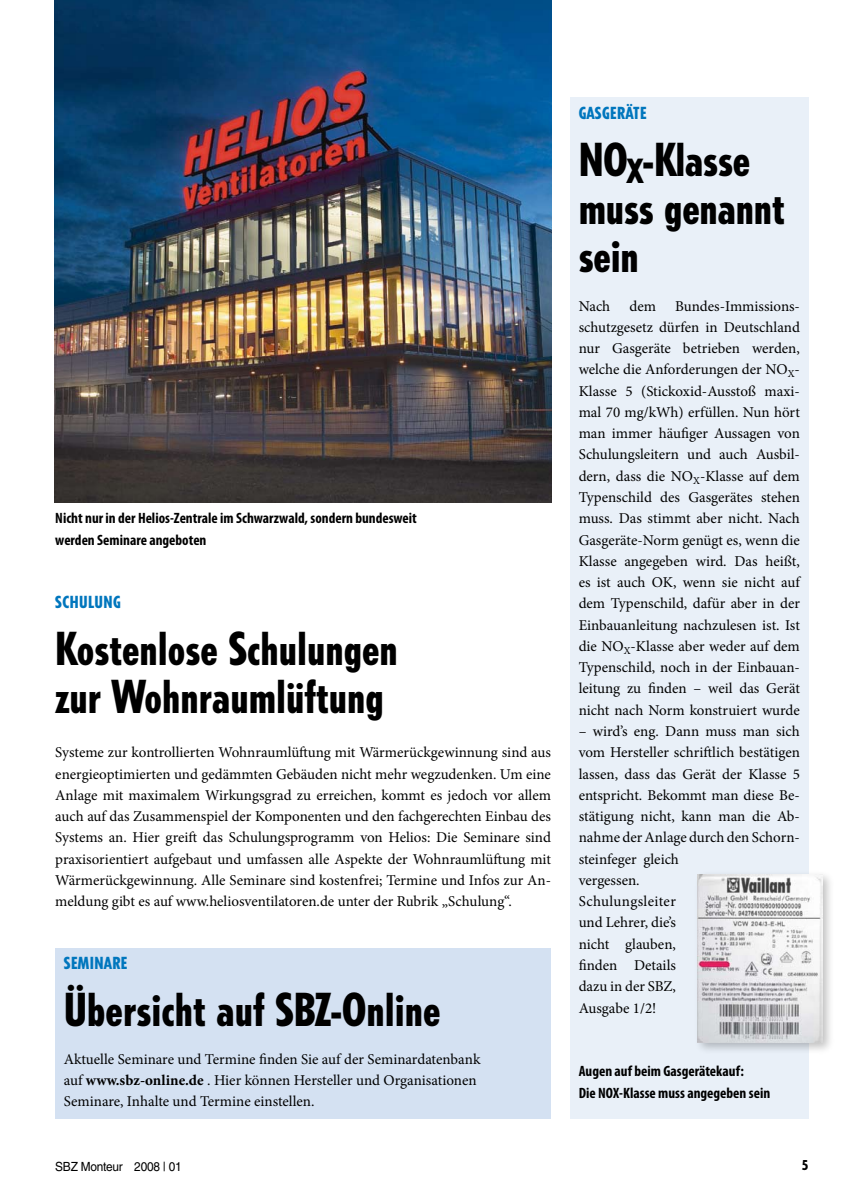
<style>
.page{position:relative;width:851px;height:1204px;background:#fff}
.page>*{position:absolute;margin:0;border:0;box-sizing:border-box;transform-origin:0 0}
.t1{font:800 condensed 45px/48px "Tempo Std";color:#000}
.t2{font:800 condensed 16.5px "Tempo Std";letter-spacing:.03em;color:#0076bd}
.t3{font:15px/21.3px "Minion Pro";color:#000;text-align:justify}
.t4{font:700 condensed 15px/21.3px "Myriad Pro";color:#000}
.t5{font:12.6px "Helvetica LT Std";letter-spacing:-.02em;color:#000;scale:.94 1}
.s1{font-weight:700}
</style>
<div class="page">
<img style="left:54px;top:0;width:497px;height:502px">
<div style="left:570px;top:98px;width:238px;height:1020px;background:#e9f0f8"></div>
<div style="left:55px;top:948px;width:496px;height:170px;background:#d4e1f2"></div>
<div style="left:693px;top:869px;width:142px;height:186px;background:#000;opacity:.25"></div>
<img style="left:697px;top:874px;width:125px;height:168px">
<p class="t4" style="left:55px;top:507px;width:363px">Nicht nur in der Helios-Zentrale im Schwarzwald, sondern bundesweit werden Seminare angeboten</p>
<p class="t2" style="left:55px;top:592px;width:66px">Schulung</p>
<h1 class="t1" style="left:55px;top:624px;width:344px">Kostenlose Schulungen zur Wohnraumlüftung</h1>
<p class="t3" style="left:55px;top:741px;width:497px">Systeme zur kontrollierten Wohnraumlüftung mit Wärmerückgewinnung sind aus energieoptimierten und gedämmten Gebäuden nicht mehr wegzudenken. Um eine Anlage mit maximalem Wirkungsgrad zu erreichen, kommt es jedoch vor allem auch auf das Zusammenspiel der Komponenten und den fachgerechten Einbau des Systems an. Hier greift das Schulungsprogramm von Helios: Die Seminare sind praxisorientiert aufgebaut und umfassen alle Aspekte der Wohnraumlüftung mit Wärmerückgewinnung. Alle Seminare sind kostenfrei; Termine und Infos zur An&shy;meldung gibt es auf www.heliosventilatoren.de unter der Rubrik „Schulung“.</p>
<p class="t2" style="left:64px;top:952px;width:65px">Seminare</p>
<h1 class="t1" style="left:64px;top:985px;width:378px">Übersicht auf SBZ-Online</h1>
<p class="t3" style="left:64px;top:1048px;width:418px;text-align:left">Aktuelle Seminare und Termine finden Sie auf der Seminardatenbank auf <span class="s1">www.sbz-online.de</span> . Hier können Hersteller und Organisationen<br>Seminare, Inhalte und Termine einstellen.</p>
<p class="t5" style="left:55px;top:1159px;width:136px">SBZ Monteur 2008 | 01</p>
<p class="t2" style="left:578px;top:103px;width:69px">Gasg eräte</p>
<h1 class="t1" style="left:578px;top:135px;width:207px">NO<sub>X</sub>-Klasse muss genannt sein</h1>
<p class="t3" style="left:578px;top:295px;width:33px">Nach</p>
<p class="t3" style="left:629px;top:295px;width:28px">dem</p>
<p class="t3" style="left:578px;top:295px;width:223px;text-indent:96px">Bundes-Immissions&shy;schutzgesetz dürfen in Deutschland nur Gasgeräte betrieben werden, welche die Anforderungen der NO<sub>X</sub>-Klasse 5 (Stickoxid-Ausstoß maxi&shy;mal 70 mg/kWh) erfüllen. Nun hört man immer häufiger Aussagen von Schulungsleitern und auch Ausbil&shy;dern, dass die NO<sub>X</sub>-Klasse auf dem Typenschild des Gasgerätes stehen muss. Das stimmt aber nicht. Nach Gasgeräte-Norm genügt es, wenn die Klasse angegeben wird. Das heißt, es ist auch OK, wenn sie nicht auf dem Typenschild, dafür aber in der Einbauanleitung nachzulesen ist. Ist die NO<sub>X</sub>-Klasse aber weder auf dem Typenschild, noch in der Einbauan&shy;leitung zu finden – weil das Gerät nicht nach Norm konstruiert wurde</p>
<p class="t3" style="left:578px;top:720px;width:223px;text-align:left">– wird’s eng. Dann muss man sich vom Hersteller schriftlich bestätigen lassen, dass das Gerät der Klasse 5 entspricht. Bekommt man diese Be&shy;stätigung nicht, kann man die Ab&shy;nahme der Anlage durch den Schorn&shy;steinfeger gleich<br>vergessen.<br>Schulungsleiter<br>und Lehrer, die’s<br>nicht glauben,<br>finden Details<br>dazu in der SBZ,<br>Ausgabe 1/2!</p>
<p class="t4" style="left:578px;top:1060px;width:193px">Augen auf beim Gasgerätekauf:<br>Die NOX-Klasse muss angegeben sein</p>
</div>
